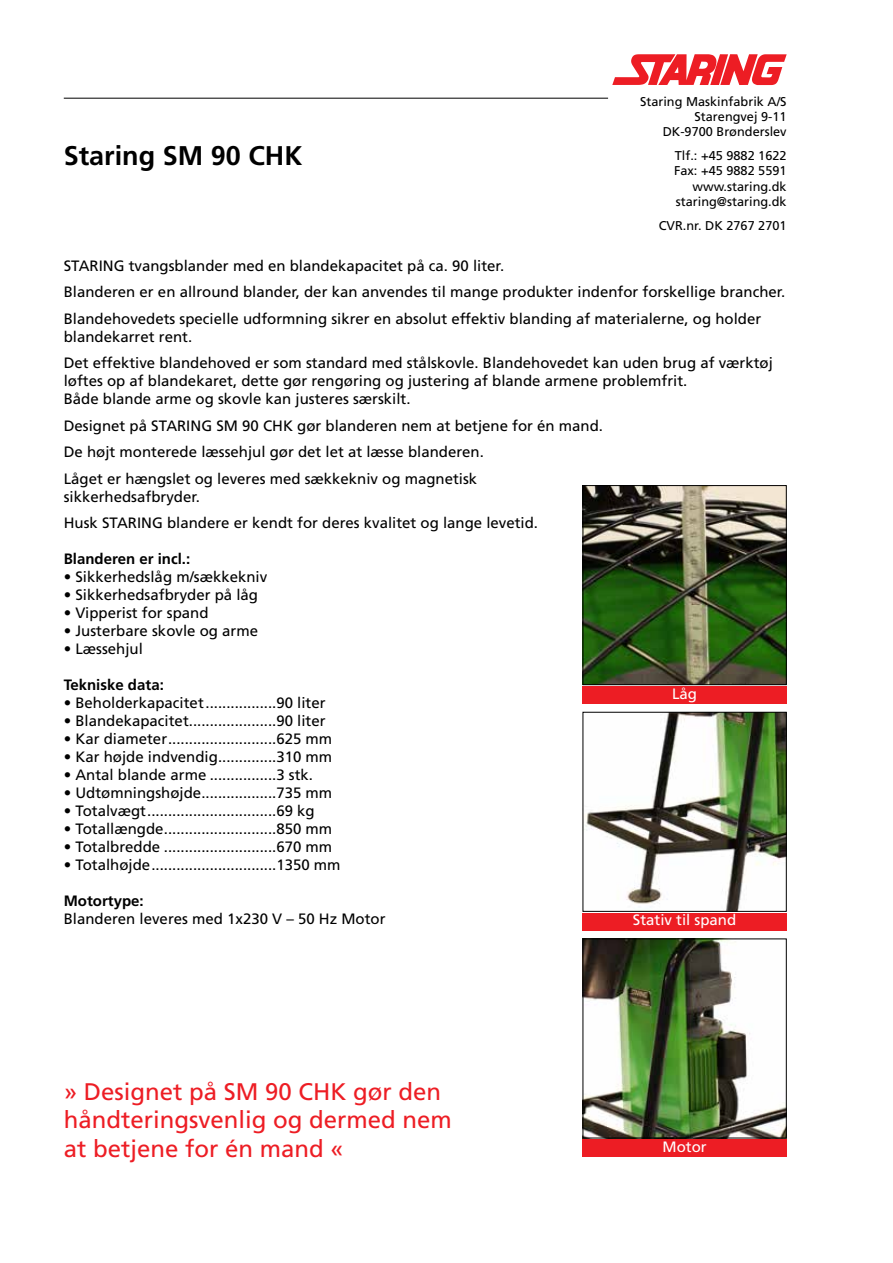
<style>
.page{position:relative;width:893px;height:1263px;background:#fff}
.page>*{position:absolute;margin:0;border:0;box-sizing:border-box;transform-origin:0 0}
.t1{font:700 27px "Frutiger";color:#000}
.t2{font:24px/28.8px "Frutiger";color:#ed1d24}
.t3{font:15px/26.5px "Frutiger";color:#000}
.t4{font:700 15px "Frutiger";color:#000}
.t5{font:15px "Frutiger";color:#fff}
.t6{font:12.75px/15.3px "Frutiger";color:#000;text-align:right}
</style>
<div class="page">
<hr style="left:64px;top:98px;width:544px;height:1px;background:#000">
<svg style="left:612px;top:54px;width:175px;height:31px"></svg>
<img style="left:585px;top:714px;width:200px;height:196px">
<div style="left:583px;top:712px;width:204px;height:200px;border:1px solid #000"></div>
<img style="left:585px;top:487px;width:200px;height:196px">
<div style="left:583px;top:485px;width:204px;height:200px;border:1px solid #000"></div>
<img style="left:585px;top:940px;width:200px;height:196px">
<div style="left:583px;top:938px;width:204px;height:200px;border:1px solid #000"></div>
<div style="left:583px;top:686px;width:204px;height:17px;background:#ed1d24"></div>
<div style="left:583px;top:913px;width:204px;height:17px;background:#ed1d24"></div>
<div style="left:583px;top:1140px;width:204px;height:17px;background:#ed1d24"></div>
<h1 class="t1" style="left:64px;top:140px;width:240px">Staring SM 90 CHK</h1>
<p class="t6" style="left:640px;top:94px;width:148px">Staring Maskinfabrik A/S<br>Starengvej 9-11<br>DK-9700 Brønderslev</p>
<p class="t6" style="left:674px;top:148px;width:114px">Tlf.: +45 9882 1622<br>Fax: +45 9882 5591 www.staring.dk staring@staring.dk</p>
<p class="t6" style="left:659px;top:218px;width:129px">CVR.nr. DK 2767 2701</p>
<p class="t3" style="left:64px;top:252px;width:723px">STARING tvangsblander med en blandekapacitet på ca. 90 liter.<br>Blanderen er en allround blander, der kan anvendes til mange produkter indenfor forskellige brancher.<br>Blandehovedets specielle udformning sikrer en absolut effektiv blanding af materialerne, og holder</p>
<p class="t3" style="left:64px;top:323px;width:711px">blandekarret rent.<br>Det effektive blandehoved er som standard med stålskovle. Blandehovedet kan uden brug af værktøj</p>
<p class="t3" style="left:64px;top:372px;width:625px;line-height:18px">løftes op af blandekaret, dette gør rengøring og justering af blande armene problemfrit.<br>Både blande arme og skovle kan justeres særskilt.</p>
<p class="t3" style="left:64px;top:412px;width:541px">Designet på STARING SM 90 CHK gør blanderen nem at betjene for én mand.<br>De højt monterede læssehjul gør det let at læsse blanderen.<br>Låget er hængslet og leveres med sækkekniv og magnetisk</p>
<p class="t3" style="left:64px;top:483px;width:476px">sikkerhedsafbryder.<br>Husk STARING blandere er kendt for deres kvalitet og lange levetid.</p>
<p class="t4" style="left:64px;top:550px;width:128px">Blanderen er incl.:</p>
<p class="t3" style="left:64px;top:564px;width:205px">• Sikkerhedslåg m/sækkekniv</p>
<p class="t3" style="left:64px;top:582px;width:196px">• Sikkerhedsafbryder på låg</p>
<p class="t3" style="left:64px;top:600px;width:146px">• Vipperist for spand</p>
<p class="t3" style="left:64px;top:618px;width:196px">• Justerbare skovle og arme</p>
<p class="t3" style="left:64px;top:636px;width:81px">• Læssehjul</p>
<p class="t4" style="left:64px;top:676px;width:102px">Tekniske data:</p>
<p class="t3" style="left:64px;top:690px;width:263px">• Beholderkapacitet.................90 liter</p>
<p class="t3" style="left:64px;top:708px;width:263px">• Blandekapacitet.....................90 liter</p>
<p class="t3" style="left:64px;top:726px;width:270px">• Kar diameter..........................625 mm</p>
<p class="t3" style="left:64px;top:744px;width:270px">• Kar højde indvendig..............310 mm</p>
<p class="t3" style="left:64px;top:762px;width:251px">• Antal blande arme ................3 stk.</p>
<p class="t3" style="left:64px;top:780px;width:270px">• Udtømningshøjde..................735 mm</p>
<p class="t3" style="left:64px;top:798px;width:252px">• Totalvægt...............................69 kg</p>
<p class="t3" style="left:64px;top:816px;width:270px">• Totallængde...........................850 mm</p>
<p class="t3" style="left:64px;top:834px;width:270px">• Totalbredde ...........................670 mm</p>
<p class="t3" style="left:64px;top:852px;width:278px">• Totalhøjde..............................1350 mm</p>
<p class="t4" style="left:64px;top:892px;width:82px">Motortype:</p>
<p class="t3" style="left:64px;top:906px;width:323px">Blanderen leveres med 1x230 V – 50 Hz Motor</p>
<p class="t5" style="left:672px;top:685px;width:27px">Låg</p>
<p class="t5" style="left:633px;top:911px;width:105px">Stativ til spand</p>
<h2 class="t2" style="left:64px;top:1077px;width:390px">» Designet på SM 90 CHK gør den håndteringsvenlig og dermed nem at betjene for én mand «</h2>
<p class="t5" style="left:662px;top:1138px;width:46px">Motor</p>
</div>
